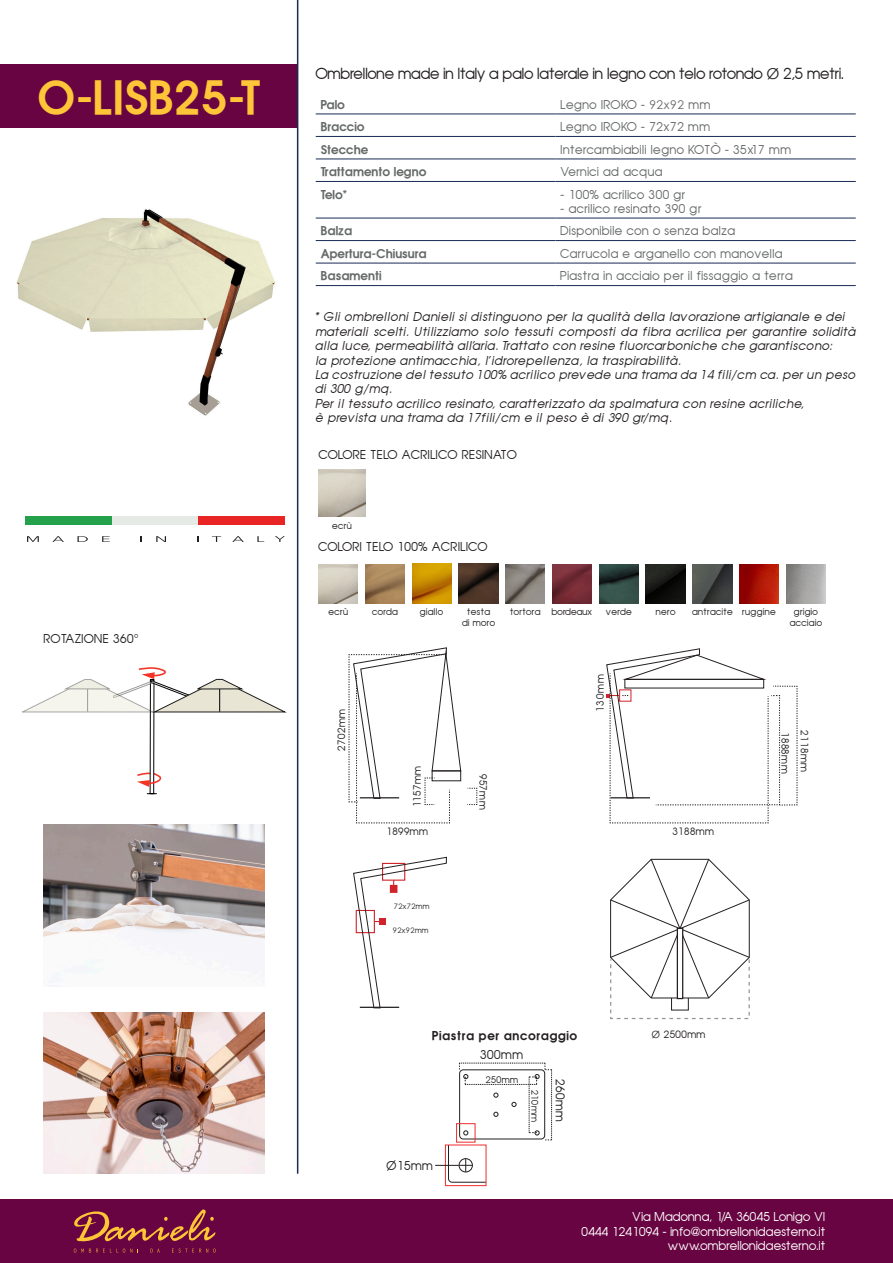
<style>
.page{position:relative;width:893px;height:1263px;background:#fff}
.page>*{position:absolute;margin:0;border:0;box-sizing:border-box;transform-origin:0 0}
.t1{font:700 45px "Trendex SSK Semi";color:#ffc538}
.t2{font:15px "Trendex SSK";color:#231f20}
.t3{font:12px/14.4px "Trendex SSK Italic";letter-spacing:.05em;color:#231f20}
.t4{font:12px "Trendex SSK";letter-spacing:.05em;color:#666969}
.t5{font:12px "Trendex SSK";letter-spacing:.025em;color:#fff}
.t6{font:12px "Trendex SSK";letter-spacing:.05em;color:#231f20}
.t7{font:700 12px "Trendex SSK Semi";color:#666969}
.t8{font:700 12px "Trendex SSK Semi";letter-spacing:.05em;color:#231f20}
.t9{font:10.05px "Trendex SSK";letter-spacing:.05em;color:#231f20}
.t10{font:9px "Trendex SSK";letter-spacing:.05em;color:#231f20}
.t11{font:9px "Trendex SSK";letter-spacing:.01em;color:#231f20}
.t12{font:7.5px "Century Gothic";letter-spacing:.05em;color:#231f20}
.s1{font-family:"Century Gothic"}
.s2{font-family:"Trendex SSK"}
</style>
<div class="page">
<div style="left:0;top:64px;width:298px;height:64px;background:#680441"></div>
<hr style="left:297px;top:0;width:1px;height:1174px;background:#182b54">
<div style="left:26px;top:517px;width:86px;height:8px;background:#23a14b"></div>
<div style="left:112px;top:517px;width:86px;height:8px;background:#e5eae7"></div>
<div style="left:198px;top:517px;width:87px;height:8px;background:#e92424"></div>
<svg style="left:27px;top:536px;width:12px;height:6px"></svg>
<svg style="left:52px;top:536px;width:12px;height:6px"></svg>
<svg style="left:78px;top:536px;width:10px;height:6px"></svg>
<svg style="left:102px;top:536px;width:8px;height:6px"></svg>
<svg style="left:156px;top:536px;width:10px;height:6px"></svg>
<svg style="left:212px;top:536px;width:9px;height:6px"></svg>
<svg style="left:232px;top:536px;width:12px;height:6px"></svg>
<svg style="left:257px;top:536px;width:7px;height:6px"></svg>
<svg style="left:275px;top:536px;width:10px;height:6px"></svg>
<hr style="left:316px;top:114px;width:239px;height:1px;background:#182b54">
<hr style="left:555px;top:114px;width:301px;height:1px;background:#182b54">
<hr style="left:316px;top:136px;width:239px;height:1px;background:#182b54">
<hr style="left:555px;top:136px;width:301px;height:1px;background:#182b54">
<hr style="left:316px;top:240px;width:239px;height:1px;background:#182b54">
<hr style="left:555px;top:240px;width:301px;height:1px;background:#182b54">
<hr style="left:316px;top:263px;width:239px;height:1px;background:#182b54">
<hr style="left:555px;top:263px;width:301px;height:1px;background:#182b54">
<hr style="left:316px;top:285px;width:239px;height:1px;background:#182b54">
<hr style="left:555px;top:285px;width:301px;height:1px;background:#182b54">
<hr style="left:316px;top:159px;width:239px;height:1px;background:#182b54">
<hr style="left:555px;top:159px;width:301px;height:1px;background:#182b54">
<hr style="left:316px;top:181px;width:239px;height:1px;background:#182b54">
<hr style="left:555px;top:181px;width:301px;height:1px;background:#182b54">
<hr style="left:316px;top:218px;width:239px;height:1px;background:#182b54">
<hr style="left:555px;top:218px;width:301px;height:1px;background:#182b54">
<div style="left:0;top:1199px;width:893px;height:64px;background:#680441"></div>
<svg style="left:74px;top:1209px;width:142px;height:43px"></svg>
<svg style="left:467px;top:788px;width:11px;height:17px"></svg>
<img style="left:16px;top:209px;width:259px;height:207px">
<div style="left:671px;top:987px;width:18px;height:23px;border:1px solid #231f20"></div>
<svg style="left:610px;top:859px;width:140px;height:139px"></svg>
<svg style="left:606px;top:648px;width:192px;height:176px"></svg>
<div style="left:624px;top:679px;width:140px;height:9px;border:1px solid #231f20"></div>
<svg style="left:349px;top:647px;width:112px;height:177px"></svg>
<div style="left:432px;top:770px;width:29px;height:11px;border:1px solid #231f20"></div>
<hr style="left:611px;top:797px;width:39px;height:1px;background:#231f20">
<hr style="left:360px;top:797px;width:39px;height:1px;background:#231f20">
<svg style="left:353px;top:857px;width:94px;height:151px"></svg>
<hr style="left:360px;top:1007px;width:39px;height:1px;background:#231f20">
<div style="left:677px;top:928px;width:6px;height:70px;background:#fff"></div>
<div style="left:677px;top:928px;width:6px;height:71px;border:1px solid #231f20"></div>
<div style="left:610px;top:959px;width:140px;height:60px;border:1px dashed #939598"></div>
<svg style="left:22px;top:667px;width:263px;height:45px"></svg>
<svg style="left:137px;top:772px;width:25px;height:15px"></svg>
<img style="left:44px;top:1012px;width:221px;height:162px">
<img style="left:44px;top:825px;width:221px;height:158px">
<img style="left:319px;top:470px;width:46px;height:46px">
<div style="left:445px;top:1145px;width:41px;height:41px;border:1px solid #ee2d2d"></div>
<svg style="left:435px;top:1063px;width:117px;height:120px"></svg>
<img style="left:319px;top:564px;width:39px;height:39px">
<img style="left:365px;top:564px;width:40px;height:39px">
<img style="left:599px;top:564px;width:39px;height:39px">
<img style="left:412px;top:564px;width:39px;height:39px">
<img style="left:646px;top:564px;width:39px;height:39px">
<img style="left:739px;top:564px;width:40px;height:39px">
<img style="left:459px;top:564px;width:39px;height:39px">
<img style="left:506px;top:564px;width:39px;height:39px">
<img style="left:693px;top:564px;width:39px;height:39px">
<img style="left:786px;top:564px;width:39px;height:39px">
<img style="left:552px;top:564px;width:40px;height:39px">
<p class="t1" style="left:37px;top:68px;width:225px">O-LISB25-T</p>
<p class="t6" style="left:44px;top:631px;width:97px">ROTAZIONE 360°</p>
<p class="t2" style="left:316px;top:64px;width:529px">Ombrellone made in Italy a palo laterale in legno con telo rotondo <span class="s1">Ø</span> 2,5 metri.</p>
<p class="t7" style="left:321px;top:97px;width:26px">Palo</p>
<p class="t4" style="left:561px;top:97px;width:151px">Legno IROKO - <span class="s1">92x92</span> mm</p>
<p class="t7" style="left:321px;top:119px;width:45px">Braccio</p>
<p class="t4" style="left:561px;top:119px;width:151px">Legno IROKO - 72x72 mm</p>
<p class="t7" style="left:321px;top:142px;width:49px">Stecche</p>
<p class="t4" style="left:561px;top:142px;width:232px">Intercambiabili legno KOTÒ - 35x17 mm</p>
<p class="t7" style="left:321px;top:164px;width:107px">Trattamento legno</p>
<p class="t4" style="left:561px;top:164px;width:103px">Vernici ad acqua</p>
<p class="t7" style="left:321px;top:187px;width:28px">Telo*</p>
<p class="t4" style="left:561px;top:187px;width:126px">- 100% acrilico 300 gr</p>
<p class="t4" style="left:561px;top:201px;width:142px">- acrilico resinato 390 gr</p>
<p class="t7" style="left:321px;top:223px;width:33px">Balza</p>
<p class="t4" style="left:561px;top:223px;width:176px">Disponibile con o senza balza</p>
<p class="t7" style="left:321px;top:246px;width:107px">Apertura-Chiusura</p>
<p class="t4" style="left:561px;top:246px;width:223px">Carrucola e arganello con manovella</p>
<p class="t7" style="left:321px;top:268px;width:62px">Basamenti</p>
<p class="t4" style="left:561px;top:268px;width:234px">Piastra in acciaio per il fissaggio a terra</p>
<p class="t3" style="left:316px;top:310px;width:531px">* Gli ombrelloni Danieli si distinguono per la qualità della lavorazione artigianale e dei</p>
<p class="t3" style="left:316px;top:324px;width:541px">materiali scelti. Utilizziamo solo tessuti composti da fibra acrilica per garantire solidità alla luce, permeabilità all’aria. Trattato con resine fluorcarboniche che garantiscono:</p>
<p class="t3" style="left:316px;top:353px;width:367px">la protezione antimacchia, l’idrorepellenza, la traspirabilità.</p>
<p class="t3" style="left:316px;top:367px;width:541px">La costruzione del tessuto 100% acrilico prevede una trama da 14 fili/cm ca. per un peso di 300 g/mq.</p>
<p class="t3" style="left:316px;top:396px;width:490px">Per il tessuto acrilico resinato, caratterizzato da spalmatura con resine acriliche,</p>
<p class="t3" style="left:316px;top:410px;width:358px">è prevista una trama da 17fili/cm e il peso è di 390 gr/mq.</p>
<p class="t6" style="left:319px;top:447px;width:199px">COLORE TELO ACRILICO RESINATO</p>
<p class="t10" style="left:332px;top:520px;width:21px">ecrù</p>
<p class="t6" style="left:319px;top:539px;width:170px">COLORI TELO 100% ACRILICO</p>
<p class="t10" style="left:328px;top:606px;width:21px">ecrù</p>
<p class="t10" style="left:372px;top:606px;width:27px">corda</p>
<p class="t10" style="left:420px;top:606px;width:25px">giallo</p>
<p class="t10" style="left:467px;top:606px;width:24px">testa</p>
<p class="t10" style="left:462px;top:617px;width:34px">di moro</p>
<p class="t10" style="left:510px;top:606px;width:32px">tortora</p>
<p class="t11" style="left:552px;top:606px;width:42px">bordeaux</p>
<p class="t10" style="left:606px;top:606px;width:27px">verde</p>
<p class="t10" style="left:656px;top:606px;width:21px">nero</p>
<p class="t10" style="left:692px;top:606px;width:42px">antracite</p>
<p class="t10" style="left:742px;top:606px;width:35px">ruggine</p>
<p class="t10" style="left:794px;top:606px;width:26px">grigio</p>
<p class="t10" style="left:790px;top:617px;width:34px">acciaio</p>
<p class="t9" style="left:335px;top:751px;width:43px;rotate:-90deg">2702mm</p>
<p class="t9" style="left:411px;top:807px;width:43px;rotate:-90deg">1157mm</p>
<p class="t9" style="left:490px;top:774px;width:37px;rotate:90deg">957mm</p>
<p class="t9" style="left:594px;top:712px;width:39px;rotate:-90deg">130mm</p>
<p class="t9" style="left:792px;top:732px;width:43px;rotate:90deg">1888mm</p>
<p class="t9" style="left:811px;top:730px;width:43px;rotate:90deg">2118mm</p>
<p class="t9" style="left:386px;top:825px;width:43px">1899mm</p>
<p class="t9" style="left:672px;top:825px;width:43px">3188mm</p>
<p class="t12" style="left:394px;top:901px;width:37px">72x72<span class="s2">mm</span></p>
<p class="t12" style="left:393px;top:925px;width:37px">92x92<span class="s2">mm</span></p>
<p class="t8" style="left:432px;top:1028px;width:147px">Piastra per ancoraggio</p>
<p class="t6" style="left:386px;top:1158px;width:48px">Ø15mm</p>
<p class="t6" style="left:480px;top:1047px;width:44px">300mm</p>
<p class="t10" style="left:486px;top:1074px;width:34px">250mm</p>
<p class="t10" style="left:540px;top:1090px;width:34px;rotate:90deg">210mm</p>
<p class="t6" style="left:568px;top:1079px;width:44px;rotate:90deg">260mm</p>
<p class="t9" style="left:651px;top:1028px;width:55px"><span class="s1">Ø</span> 2500mm</p>
<p class="t5" style="left:632px;top:1209px;width:194px">Via Madonna, 1/A 36045 Lonigo VI</p>
<p class="t5" style="left:582px;top:1223px;width:245px">0444 1241094 - info@ombrellonidaesterno.it</p>
<p class="t5" style="left:668px;top:1238px;width:159px">www.ombrellonidaesterno.it</p>
</div>
